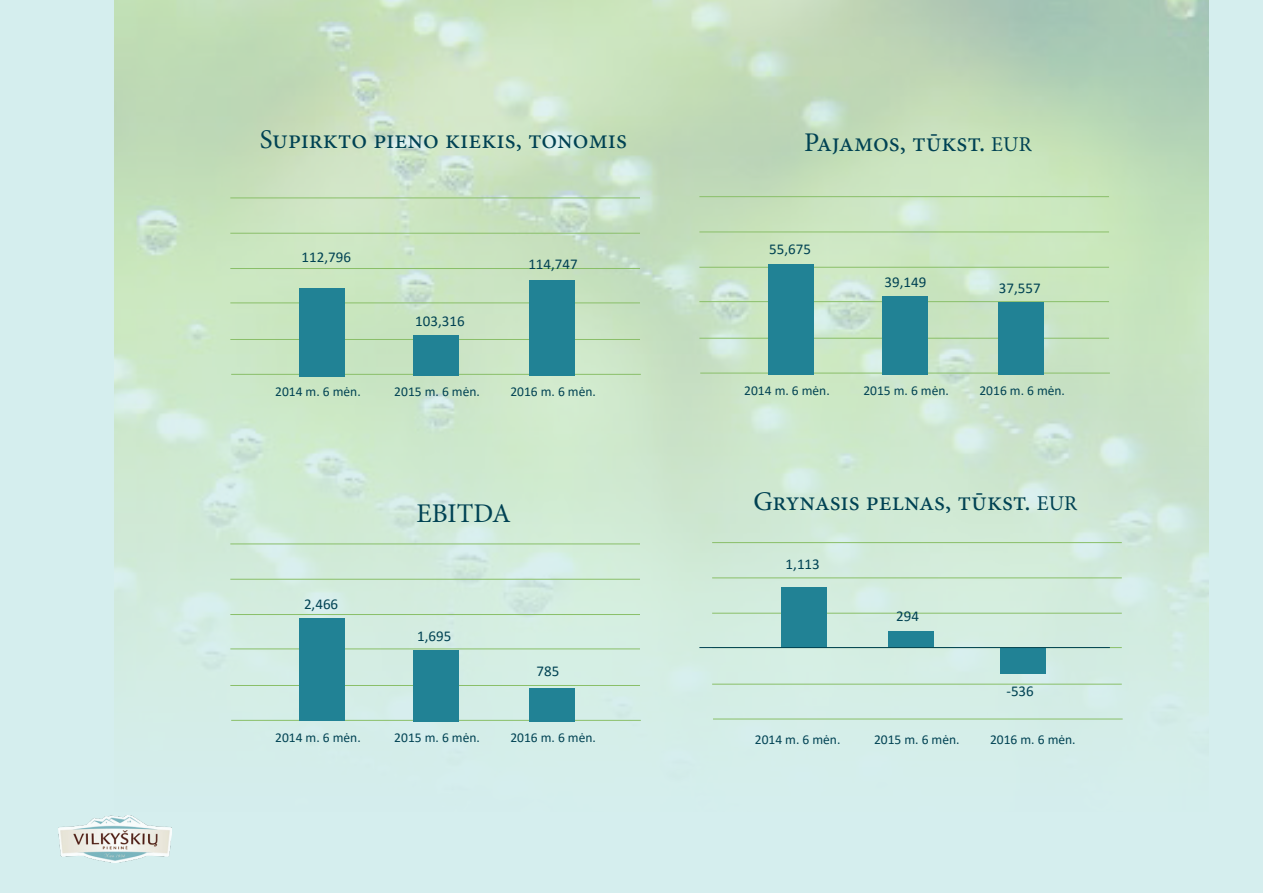
<style>
.page{position:relative;width:1263px;height:893px;background:#d5eeee}
.page>*{position:absolute;margin:0;border:0;box-sizing:border-box;transform-origin:0 0}
.t1{font:27px "Minion Pro";color:#004253}
.t2{font:15px "Calibri";color:#004253}
.t3{font:13.5px "Calibri";color:#004253}
.s1{font-size:21px}
</style>
<div class="page">
<img style="left:115px;top:0;width:1094px;height:722px">
<img style="left:59px;top:815px;width:112px;height:48px">
<div style="left:888px;top:631px;width:45px;height:16px;background:#218295"></div>
<hr style="left:713px;top:719px;width:410px;height:1px;background:#8abf69">
<hr style="left:712px;top:684px;width:410px;height:1px;background:#8abf69">
<hr style="left:712px;top:647px;width:410px;height:1px;background:#8abf69">
<hr style="left:712px;top:613px;width:410px;height:1px;background:#8abf69">
<hr style="left:712px;top:578px;width:410px;height:1px;background:#8abf69">
<hr style="left:712px;top:542px;width:410px;height:1px;background:#8abf69">
<div style="left:781px;top:587px;width:45px;height:60px;background:#218295"></div>
<div style="left:1001px;top:648px;width:45px;height:26px;background:#218295"></div>
<hr style="left:699px;top:647px;width:411px;height:1px;background:#004253">
<hr style="left:231px;top:374px;width:410px;height:1px;background:#8abf69">
<hr style="left:230px;top:339px;width:410px;height:1px;background:#8abf69">
<hr style="left:230px;top:303px;width:410px;height:1px;background:#8abf69">
<hr style="left:230px;top:268px;width:410px;height:1px;background:#8abf69">
<hr style="left:230px;top:233px;width:410px;height:1px;background:#8abf69">
<hr style="left:230px;top:198px;width:410px;height:1px;background:#8abf69">
<div style="left:299px;top:288px;width:46px;height:89px;background:#218295"></div>
<div style="left:530px;top:281px;width:45px;height:95px;background:#218295"></div>
<div style="left:413px;top:335px;width:45px;height:41px;background:#218295"></div>
<hr style="left:700px;top:373px;width:410px;height:1px;background:#8abf69">
<hr style="left:699px;top:338px;width:410px;height:1px;background:#8abf69">
<hr style="left:699px;top:301px;width:410px;height:1px;background:#8abf69">
<hr style="left:699px;top:267px;width:410px;height:1px;background:#8abf69">
<hr style="left:699px;top:232px;width:410px;height:1px;background:#8abf69">
<hr style="left:699px;top:196px;width:410px;height:1px;background:#8abf69">
<div style="left:768px;top:264px;width:46px;height:110px;background:#218295"></div>
<div style="left:999px;top:302px;width:45px;height:73px;background:#218295"></div>
<div style="left:882px;top:296px;width:45px;height:79px;background:#218295"></div>
<hr style="left:231px;top:720px;width:410px;height:1px;background:#8abf69">
<hr style="left:230px;top:685px;width:410px;height:1px;background:#8abf69">
<hr style="left:230px;top:649px;width:410px;height:1px;background:#8abf69">
<hr style="left:230px;top:614px;width:410px;height:1px;background:#8abf69">
<hr style="left:230px;top:579px;width:410px;height:1px;background:#8abf69">
<hr style="left:230px;top:544px;width:410px;height:1px;background:#8abf69">
<div style="left:299px;top:618px;width:46px;height:103px;background:#218295"></div>
<div style="left:530px;top:688px;width:45px;height:34px;background:#218295"></div>
<div style="left:413px;top:650px;width:45px;height:72px;background:#218295"></div>
<h1 class="t1" style="left:260px;top:121px;width:369px">Supirkto pieno kiekis, tonomis</h1>
<p class="t2" style="left:302px;top:247px;width:51px">112,796</p>
<p class="t2" style="left:415px;top:310px;width:51px">103,316</p>
<p class="t2" style="left:528px;top:253px;width:51px">114,747</p>
<p class="t3" style="left:275px;top:382px;width:87px">2014 m. 6 mėn.</p>
<p class="t3" style="left:394px;top:382px;width:87px">2015 m. 6 mėn.</p>
<p class="t3" style="left:510px;top:382px;width:87px">2016 m. 6 mėn.</p>
<p class="t2" style="left:304px;top:593px;width:36px">2,466</p>
<h1 class="t1" style="left:416px;top:495px;width:96px">EBITDA</h1>
<p class="t2" style="left:417px;top:626px;width:36px">1,695</p>
<p class="t2" style="left:536px;top:660px;width:24px">785</p>
<p class="t3" style="left:275px;top:728px;width:87px">2014 m. 6 mėn.</p>
<p class="t3" style="left:394px;top:728px;width:87px">2015 m. 6 mėn.</p>
<p class="t3" style="left:510px;top:728px;width:87px">2016 m. 6 mėn.</p>
<h1 class="t1" style="left:804px;top:124px;width:229px">Pajamos, tūkst. <span class="s1">EUR</span></h1>
<p class="t2" style="left:769px;top:239px;width:43px">55,675</p>
<p class="t2" style="left:884px;top:272px;width:43px">39,149</p>
<p class="t2" style="left:999px;top:278px;width:43px">37,557</p>
<p class="t3" style="left:744px;top:381px;width:87px">2014 m. 6 mėn.</p>
<p class="t3" style="left:863px;top:381px;width:87px">2015 m. 6 mėn.</p>
<p class="t3" style="left:979px;top:381px;width:87px">2016 m. 6 mėn.</p>
<h1 class="t1" style="left:753px;top:484px;width:325px">Grynasis pelnas, tūkst. <span class="s1">EUR</span></h1>
<p class="t2" style="left:786px;top:554px;width:36px">1,113</p>
<p class="t2" style="left:896px;top:605px;width:24px">294</p>
<p class="t2" style="left:1006px;top:680px;width:29px">-536</p>
<p class="t3" style="left:755px;top:730px;width:87px">2014 m. 6 mėn.</p>
<p class="t3" style="left:874px;top:730px;width:87px">2015 m. 6 mėn.</p>
<p class="t3" style="left:990px;top:730px;width:87px">2016 m. 6 mėn.</p>
</div>
